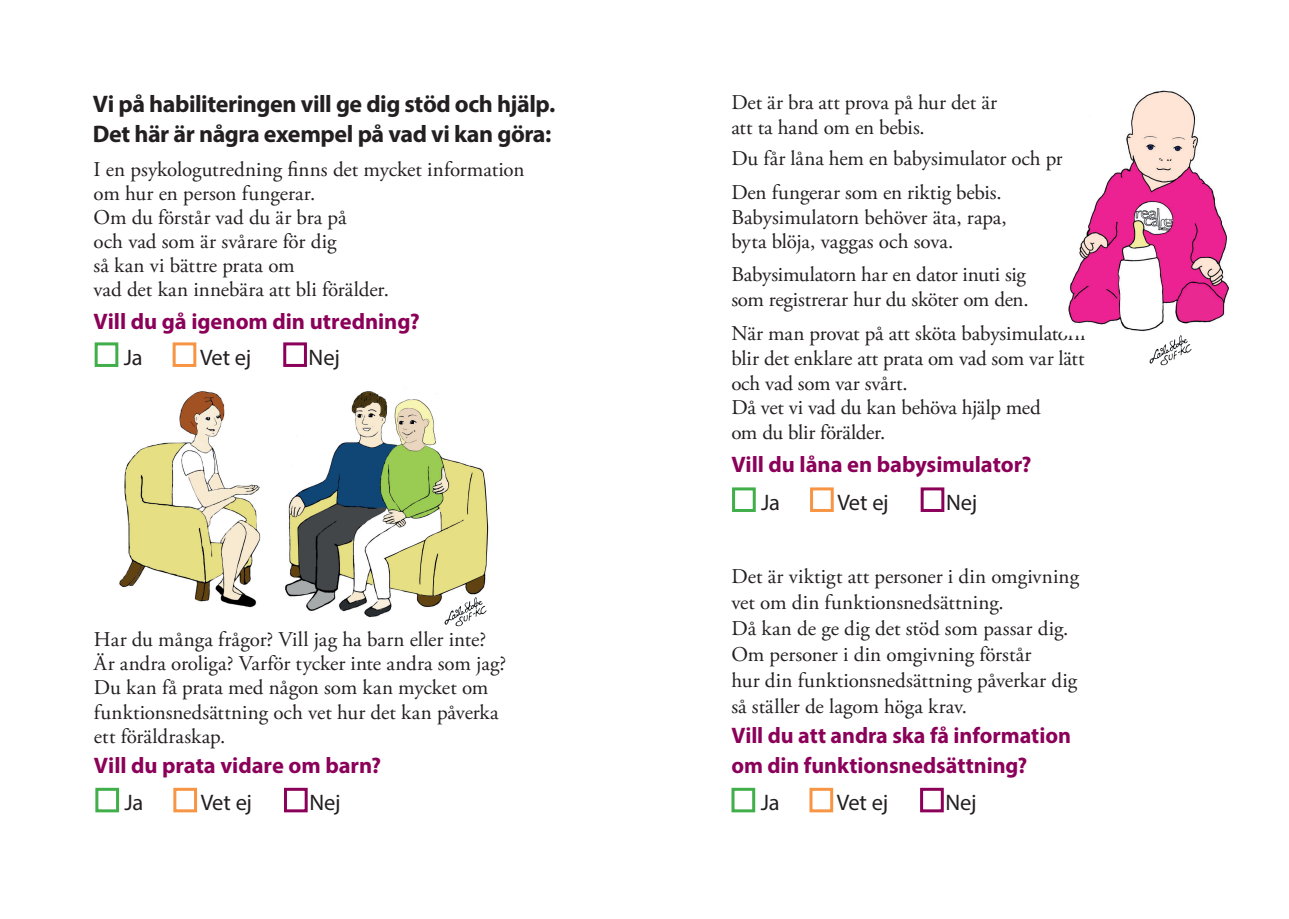
<style>
.page{position:relative;width:1289px;height:919px;background:#fff}
.page>*{position:absolute;margin:0;border:0;box-sizing:border-box;transform-origin:0 0}
.t1{font:700 24px/30px "Myriad Pro";letter-spacing:-.02em;color:#231f20}
.t2{font:700 22.5px/30px "Myriad Pro";letter-spacing:-.005em;color:#8b0159}
.t3{font:22.5px "Myriad Pro";letter-spacing:-.015em;color:#231f20}
.t4{font:21px/24.8px "Adobe Garamond Pro";color:#231f20}
</style>
<div class="page">
<div style="left:95px;top:342px;width:23px;height:25px;border:3px solid #40ae49"></div>
<div style="left:173px;top:342px;width:23px;height:25px;border:3px solid #f79545"></div>
<div style="left:283px;top:342px;width:24px;height:25px;border:3px solid #8b0159"></div>
<img style="left:119px;top:391px;width:370px;height:226px">
<img style="left:443px;top:596px;width:46px;height:31px">
<div style="left:95px;top:787px;width:24px;height:25px;border:3px solid #40ae49"></div>
<div style="left:173px;top:787px;width:24px;height:25px;border:3px solid #f79545"></div>
<div style="left:284px;top:787px;width:24px;height:25px;border:3px solid #8b0159"></div>
<img style="left:1149px;top:335px;width:43px;height:31px">
<img style="left:1068px;top:90px;width:161px;height:242px">
<div style="left:732px;top:487px;width:23px;height:25px;border:3px solid #40ae49"></div>
<div style="left:810px;top:487px;width:23px;height:25px;border:3px solid #f79545"></div>
<div style="left:920px;top:487px;width:24px;height:25px;border:3px solid #8b0159"></div>
<div style="left:731px;top:787px;width:24px;height:25px;border:3px solid #40ae49"></div>
<div style="left:809px;top:787px;width:24px;height:25px;border:3px solid #f79545"></div>
<div style="left:920px;top:787px;width:23px;height:25px;border:3px solid #8b0159"></div>
<h2 class="t1" style="left:93px;top:88px;width:464px">Vi på habiliteringen vill ge dig stöd och hjälp.<br>Det här är några exempel på vad vi kan göra:</h2>
<p class="t4" style="left:94px;top:158px;width:432px;line-height:24px">I en psykologutredning fnns det mycket information om hur en person fungerar.<br>Om du förstår vad du är bra på<br>och vad som är svårare för dig<br>så kan vi bättre prata om<br>vad det kan innebära att bli förälder.</p>
<p class="t2" style="left:94px;top:305px;width:327px">Vill du gå igenom din utredning?</p>
<p class="t3" style="left:124px;top:343px;width:20px">Ja</p>
<p class="t3" style="left:200px;top:343px;width:53px">Vet ej</p>
<p class="t3" style="left:309px;top:343px;width:33px">Nej</p>
<p class="t4" style="left:94px;top:627px;width:414px;line-height:24.3px">Har du många frågor? Vill jag ha barn eller inte?<br>Är andra oroliga? Varför tycker inte andra som jag?<br>Du kan få prata med någon som kan mycket om funktionsnedsättning och vet hur det kan påverka ett föräldraskap.</p>
<p class="t2" style="left:94px;top:749px;width:289px">Vill du prata vidare om barn?</p>
<p class="t3" style="left:124px;top:788px;width:20px">Ja</p>
<p class="t3" style="left:201px;top:788px;width:53px">Vet ej</p>
<p class="t3" style="left:309px;top:788px;width:33px">Nej</p>
<p class="t4" style="left:731px;top:90px;width:267px">Det är bra att prova på hur det är att ta hand om en bebis.</p>
<p class="t4" style="left:731px;top:142px;width:365px;line-height:33.8px">Du får låna hem en babysimulator och prova.<br>Den fungerar som en riktig bebis.</p>
<p class="t4" style="left:731px;top:205px;width:277px">Babysimulatorn behöver äta, rapa, byta blöja, vaggas och sova.</p>
<p class="t4" style="left:731px;top:262px;width:299px;line-height:25.5px">Babysimulatorn har en dator inuti sig som registrerar hur du sköter om den.</p>
<p class="t4" style="left:731px;top:322px;width:356px">När man provat på att sköta babysimulatorn blir det enklare att prata om vad som var lätt och vad som var svårt.<br>Då vet vi vad du kan behöva hjälp med<br>om du blir förälder.</p>
<p class="t2" style="left:731px;top:448px;width:302px">Vill du låna en babysimulator?</p>
<p class="t3" style="left:761px;top:488px;width:20px">Ja</p>
<p class="t3" style="left:837px;top:488px;width:53px">Vet ej</p>
<p class="t3" style="left:946px;top:488px;width:33px">Nej</p>
<p class="t4" style="left:731px;top:564px;width:349px;line-height:26.1px">Det är viktigt att personer i din omgivning vet om din funktionsnedsättning.<br>Då kan de ge dig det stöd som passar dig.<br>Om personer i din omgivning förstår<br>hur din funktionsnedsättning påverkar dig så ställer de lagom höga krav.</p>
<p class="t2" style="left:731px;top:720px;width:341px">Vill du att andra ska få information om din funktionsnedsättning?</p>
<p class="t3" style="left:760px;top:788px;width:20px">Ja</p>
<p class="t3" style="left:836px;top:788px;width:53px">Vet ej</p>
<p class="t3" style="left:945px;top:788px;width:33px">Nej</p>
</div>
